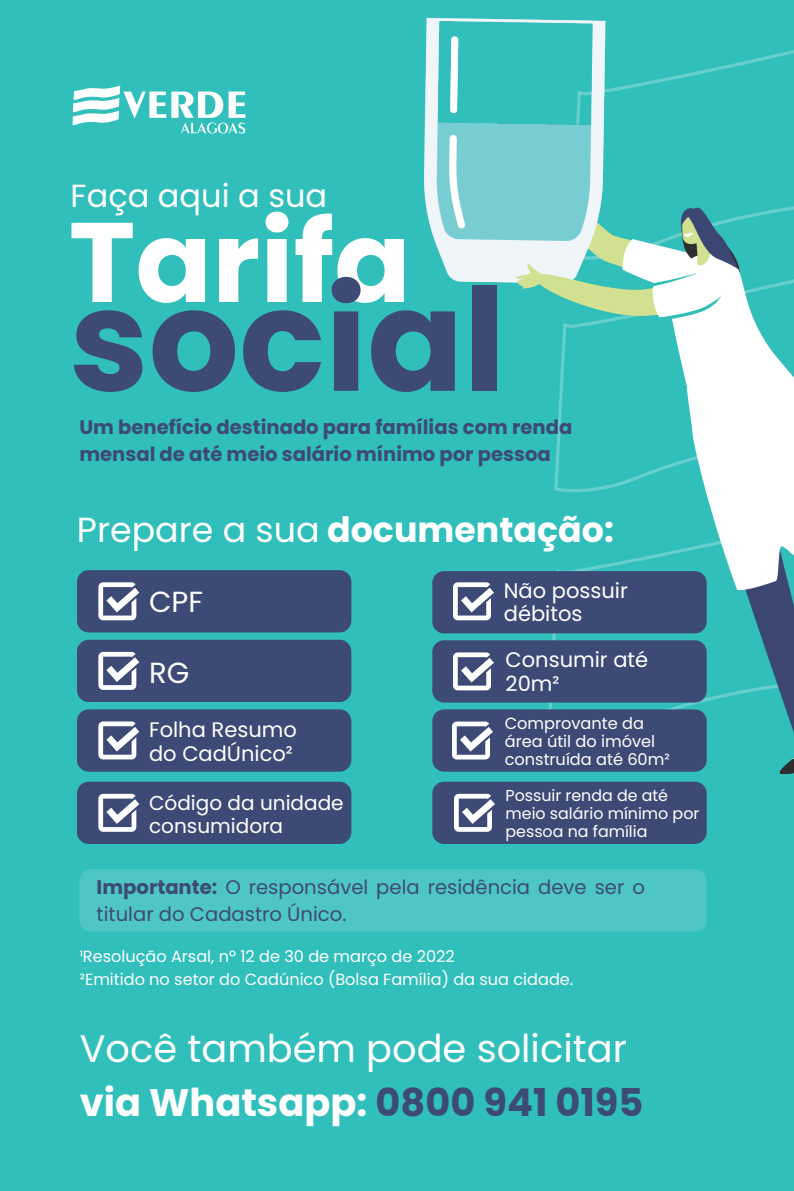
<style>
.page{position:relative;width:794px;height:1191px;background:#fff}
.page>*{position:absolute;margin:0;border:0;box-sizing:border-box;transform-origin:0 0}
.t1{font:700 142.17px "Poppins";color:#3d4a76}
.t2{font:700 112.8px "Poppins";color:#fff}
.t3{font:38.32px/53.4px "Poppins";color:#fff}
.t4{font:700 34.82px "Poppins";color:#fff}
.t5{font:31.99px "Poppins";color:#fff}
.t6{font:29.05px "Poppins";color:#fff}
.t7{font:21px/23.6px "Poppins";color:#fff}
.t8{font:20.02px/22.6px "Poppins";color:#fff}
.t9{font:700 19.6px/27.3px "Poppins";color:#3d4a76}
.t10{font:19.6px/27.3px "Poppins";color:#3d4a76}
.t11{font:16.17px/18.1px "Poppins";color:#fff}
.t12{font:16.13px "Poppins";color:#fff}
.t13{font:15.82px/17.8px "Poppins";color:#fff}
.s1{font-weight:400}
.s2{font-weight:700}
.s3{font-weight:700;color:#3d4a76}
</style>
<div class="page">
<div style="left:0;top:0;width:794px;height:1190px;background:#30bfbb"></div>
<img style="left:72px;top:85px;width:174px;height:49px">
<img style="left:424px;top:17px;width:370px;height:758px">
<div style="left:77px;top:639px;width:274px;height:63px;background:#3d4a76;border-radius:12px"></div>
<div style="left:77px;top:570px;width:274px;height:62px;background:#3d4a76;border-radius:12px"></div>
<div style="left:77px;top:709px;width:274px;height:62px;background:#3d4a76;border-radius:12px"></div>
<div style="left:432px;top:571px;width:275px;height:62px;background:#3d4a76;border-radius:12px"></div>
<div style="left:432px;top:640px;width:275px;height:62px;background:#3d4a76;border-radius:12px"></div>
<div style="left:432px;top:709px;width:275px;height:62px;background:#3d4a76;border-radius:12px"></div>
<svg style="left:98px;top:582px;width:41px;height:38px"></svg>
<svg style="left:98px;top:652px;width:41px;height:38px"></svg>
<svg style="left:98px;top:721px;width:41px;height:38px"></svg>
<svg style="left:453px;top:582px;width:41px;height:38px"></svg>
<svg style="left:453px;top:652px;width:41px;height:38px"></svg>
<svg style="left:452px;top:721px;width:41px;height:38px"></svg>
<div style="left:77px;top:781px;width:274px;height:63px;background:#3d4a76;border-radius:12px"></div>
<svg style="left:98px;top:793px;width:41px;height:38px"></svg>
<div style="left:432px;top:781px;width:275px;height:63px;background:#3d4a76;border-radius:12px"></div>
<svg style="left:454px;top:793px;width:41px;height:38px"></svg>
<div style="left:79px;top:869px;width:628px;height:62px;background:#4ec7c4"></div>
<p class="t5" style="left:71px;top:173px;width:258px">Faça aqui a sua</p>
<p class="t2" style="left:69px;top:183px;width:343px">Tarifa</p>
<p class="t1" style="left:69px;top:241px;width:438px">social</p>
<p class="t9" style="left:79px;top:413px;width:494px">Um benefício destinado para famílias com renda mensal de até meio salário mínimo por pessoa</p>
<p class="t4" style="left:77px;top:505px;width:538px"><span class="s1">Prepare a sua</span> documentação:</p>
<p class="t6" style="left:149px;top:581px;width:55px">CPF</p>
<p class="t6" style="left:149px;top:652px;width:42px">RG</p>
<p class="t7" style="left:149px;top:718px;width:149px">Folha Resumo</p>
<p class="t7" style="left:149px;top:741px;width:145px">do CadÚnico²</p>
<h6 class="t8" style="left:149px;top:791px;width:196px">Código da unidade consumidora</h6>
<h3 class="t7" style="left:504px;top:578px;width:126px">Não possuir débitos</h3>
<h1 class="t7" style="left:505px;top:647px;width:144px">Consumir até<br>20m²</h1>
<h5 class="t11" style="left:505px;top:714px;width:141px">Comprovante da</h5>
<h2 class="t11" style="left:505px;top:732px;width:167px">área útil do imóvel construída até 60m²</h2>
<p class="t13" style="left:505px;top:786px;width:195px">Possuir renda de até meio salário mínimo por pessoa na família</p>
<h4 class="t10" style="left:97px;top:873px;width:550px"><span class="s2">Importante:</span> O responsável pela residência deve ser o titular do Cadastro Único.</h4>
<h4 class="t12" style="left:80px;top:945px;width:376px">¹Resolução Arsal, nº 12 de 30 de março de 2022</h4>
<p class="t12" style="left:80px;top:968px;width:495px">²Emitido no setor do Cadúnico (Bolsa Família) da sua cidade.</p>
<p class="t3" style="left:80px;top:1022px;width:565px">Você também pode solicitar <span class="s2">via Whatsapp:</span> <span class="s3">0800 941 0195</span></p>
</div>
